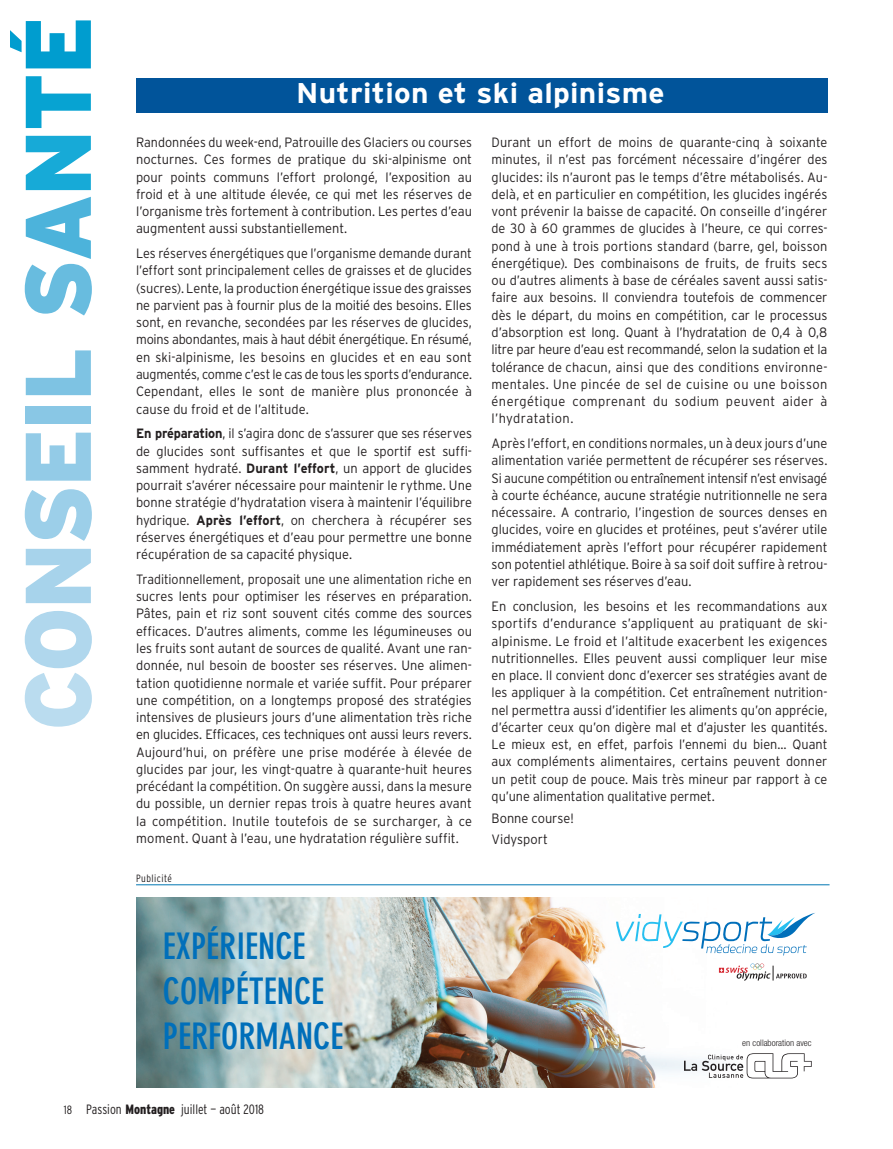
<style>
.page{position:relative;width:893px;height:1149px;background:#fff}
.page>*{position:absolute;margin:0;border:0;box-sizing:border-box;transform-origin:0 0}
.t1{font:900 93px "Interstate";letter-spacing:-.025em;color:#badcef;scale:.95 1}
.t2{font:700 condensed 36px/45px "DIN Neuzeit Grotesk";color:#006fba}
.t3{font:700 28.5px "Interstate";letter-spacing:.01em;color:#fff;scale:1.05 1}
.t4{font:300 13.5px/17.2px "Interstate";color:#231f20;text-align:justify;scale:.94 1}
.t5{font:300 13.5px/17.2px "Interstate";color:#231f20;text-align:justify;scale:.95 1}
.t6{font:300 13.5px/17.2px "Interstate";color:#231f20;text-align:justify;scale:.92 1}
.t7{font:300 13.5px/17.2px "Interstate";color:#231f20;text-align:justify;scale:.93 1}
.t8{font:300 condensed 13.5px "Interstate";color:#231f20}
.t9{font:300 condensed 10.5px "Interstate";letter-spacing:.04em;color:#231f20}
.t10{font:9px "Helvetica";color:#000}
.t11{font:300 condensed 9px "Helvetica Neue LT Std";color:#231f20}
.s1{color:#b0d7ed}
.s2{color:#a7d3eb}
.s3{color:#9ccfe9}
.s4{color:#93cbe7}
.s5{color:#89c7e5}
.s6{color:#7ec3e3}
.s7{color:#68bcdf}
.s8{color:#4cb3db}
.s9{color:#17aad7}
.s10{color:#07a3d2}
.s11{color:#009dcf}
.s12{font-weight:700}
.s13{font-size:12px}
.s14{font-weight:900}
</style>
<div class="page">
<div style="left:137px;top:78px;width:691px;height:34px;background:#01549a"></div>
<img style="left:136px;top:897px;width:583px;height:190px">
<svg style="left:684px;top:1052px;width:128px;height:26px"></svg>
<svg style="left:616px;top:912px;width:199px;height:43px"></svg>
<svg style="left:719px;top:963px;width:88px;height:17px"></svg>
<svg style="left:136px;top:897px;width:7px;height:5px"></svg>
<hr style="left:136px;top:884px;width:693px;height:1px;background:#0076b3">
<p class="t1" style="left:5px;top:730px;width:753px;rotate:-90deg">C<span class="s1">O</span><span class="s2">N</span><span class="s3">S</span><span class="s4">E</span><span class="s5">I</span><span class="s6">L</span> <span class="s7">S</span><span class="s8">A</span><span class="s9">N</span><span class="s10">T</span><span class="s11">É</span></p>
<p class="t3" style="left:296px;top:77px;width:353px">Nutrition et ski alpinisme</p>
<p class="t7" style="left:136px;top:133px;width:363px">Randonnées du week-end, Patrouille des Glaciers ou courses nocturnes. Ces formes de pratique du ski-alpinisme ont pour points communs l’effort prolongé, l’exposition au froid et à une altitude élevée, ce qui met les réserves de l’organisme très fortement à contribution. Les pertes d’eau augmentent aussi substantiellement.</p>
<p class="t4" style="left:136px;top:244px;width:359px">Les réserves énergétiques que l’organisme demande durant l’effort sont principalement celles de graisses et de glucides (sucres). Lente, la production énergétique issue des graisses ne parvient pas à fournir plus de la moitié des besoins. Elles sont, en revanche, secondées par les réserves de glucides, moins abondantes, mais à haut débit énergétique. En résumé, en ski-alpinisme, les besoins en glucides et en eau sont augmentés, comme c’est le cas de tous les sports d’endurance.<br>Cependant, elles le sont de manière plus prononcée à cause du froid et de l’altitude.</p>
<p class="t4" style="left:136px;top:424px;width:359px"><span class="s12">En préparation</span>, il s’agira donc de s’assurer que ses réserves de glucides sont suffisantes et que le sportif est suffi&shy;samment hydraté. <span class="s12">Durant l’effort</span>, un apport de glucides pourrait s’avérer nécessaire pour maintenir le rythme. Une bonne stratégie d’hydratation visera à maintenir l’équilibre hydrique. <span class="s12">Après l’effort</span>, on cherchera à récupérer ses réserves énergétiques et d’eau pour permettre une bonne récupération de sa capacité physique.</p>
<p class="t6" style="left:136px;top:570px;width:367px">Traditionnellement, proposait une une alimentation riche en sucres lents pour optimiser les réserves en préparation.<br>Pâtes, pain et riz sont souvent cités comme des sources efficaces. D’autres aliments, comme les légumineuses ou les fruits sont autant de sources de qualité. Avant une ran&shy;donnée, nul besoin de booster ses réserves. Une alimen&shy;tation quotidienne normale et variée suffit. Pour préparer une compétition, on a longtemps proposé des stratégies intensives de plusieurs jours d’une alimentation très riche en glucides. Efficaces, ces techniques ont aussi leurs revers.<br>Aujourd’hui, on préfère une prise modérée à élevée de glucides par jour, les vingt-quatre à quarante-huit heures précédant la compétition. On suggère aussi, dans la mesure du possible, un dernier repas trois à quatre heures avant la compétition. Inutile toutefois de se surcharger, à ce moment. Quant à l’eau, une hydratation régulière suffit.</p>
<p class="t9" style="left:136px;top:871px;width:37px">Publicité</p>
<p class="t2" style="left:163px;top:923px;width:182px">EXPÉRIENCE<br>COMPÉTENCE<br>PERFORMANCE</p>
<p class="t4" style="left:492px;top:133px;width:359px">Durant un effort de moins de quarante-cinq à soixante minutes, il n’est pas forcément nécessaire d’ingérer des glucides: ils n’auront pas le temps d’être métabolisés. Au&shy;delà, et en particulier en compétition, les glucides ingérés vont prévenir la baisse de capacité. On conseille d’ingérer de 30 à 60 grammes de glucides à l’heure, ce qui corres&shy;pond à une à trois portions standard (barre, gel, boisson énergétique). Des combinaisons de fruits, de fruits secs ou d’autres aliments à base de céréales savent aussi satis&shy;faire aux besoins. Il conviendra toutefois de commencer dès le départ, du moins en compétition, car le processus d’absorption est long. Quant à l’hydratation de 0,4 à 0,8 litre par heure d’eau est recommandé, selon la sudation et la tolérance de chacun, ainsi que des conditions environne&shy;mentales. Une pincée de sel de cuisine ou une boisson énergétique comprenant du sodium peuvent aider à l’hydratation.</p>
<p class="t5" style="left:492px;top:434px;width:355px">Après l’effort, en conditions normales, un à deux jours d’une alimentation variée permettent de récupérer ses réserves.<br>Si aucune compétition ou entraînement intensif n’est envisagé à courte échéance, aucune stratégie nutritionnelle ne sera nécessaire. A contrario, l’ingestion de sources denses en glucides, voire en glucides et protéines, peut s’avérer utile immédiatement après l’effort pour récupérer rapidement son potentiel athlétique. Boire à sa soif doit suffire à retrou&shy;ver rapidement ses réserves d’eau.</p>
<p class="t5" style="left:492px;top:597px;width:355px">En conclusion, les besoins et les recommandations aux sportifs d’endurance s’appliquent au pratiquant de ski&shy;alpinisme. Le froid et l’altitude exacerbent les exigences nutritionnelles. Elles peuvent aussi compliquer leur mise en place. Il convient donc d’exercer ses stratégies avant de les appliquer à la compétition. Cet entraînement nutrition&shy;nel permettra aussi d’identifier les aliments qu’on apprécie, d’écarter ceux qu’on digère mal et d’ajuster les quantités.<br>Le mieux est, en effet, parfois l’ennemi du bien… Quant aux compléments alimentaires, certains peuvent donner un petit coup de pouce. Mais très mineur par rapport à ce qu’une alimentation qualitative permet.</p>
<p class="t5" style="left:492px;top:808px;width:88px">Bonne course!</p>
<p class="t5" style="left:492px;top:830px;width:61px">Vidysport</p>
<p class="t11" style="left:742px;top:1037px;width:71px">en collaboration avec</p>
<p class="t8" style="left:64px;top:1101px;width:202px"><span class="s13">18</span> Passion <span class="s14">Montagne</span> juillet — août 2018</p>
<p class="t10" style="left:158px;top:1101px;width:208px">Ad_02-18_Passion_Montagne 155x44mm.indd 1</p>
</div>
